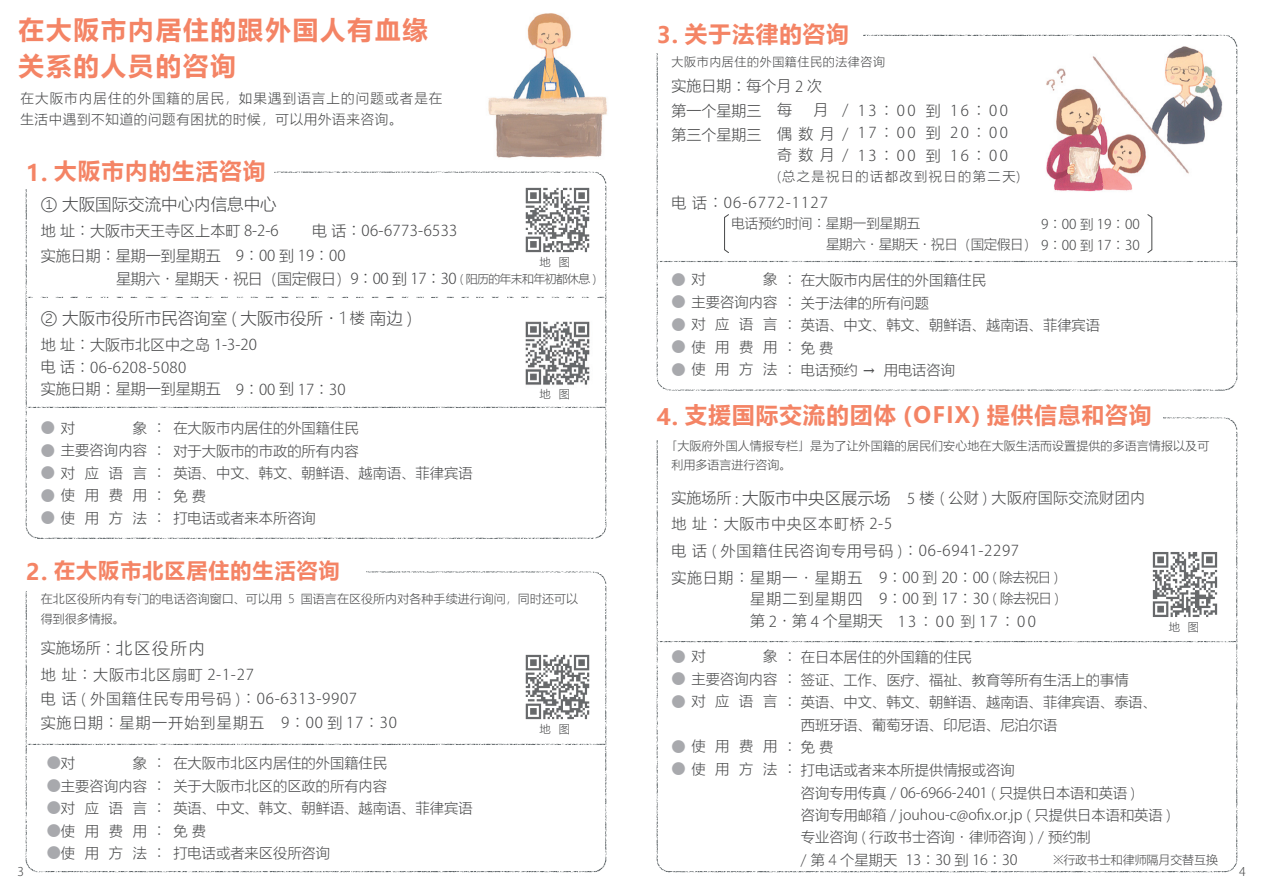
<style>
.page{position:relative;width:1263px;height:893px;background:#fff}
.page>*{position:absolute;margin:0;border:0;box-sizing:border-box;transform-origin:0 0}
.t1{font:700 25.5px/36px "Microsoft Ya Hei";letter-spacing:.075em;color:#f48465}
.t2{font:700 22.5px "Microsoft Ya Hei";letter-spacing:.05em;color:#f48465}
.t3{font:700 21px "Microsoft Ya Hei";letter-spacing:.05em;color:#f48465}
.t4{font:300 16.5px "Microsoft Ya Hei";color:#464748}
.t5{font:300 15px/24px "Microsoft Ya Hei";letter-spacing:.05em;color:#464748}
.t6{font:300 15px/24.3px "Microsoft Ya Hei";color:#464748}
.t7{font:300 15px/25px "Microsoft Ya Hei";letter-spacing:.025em;color:#464748}
.t8{font:300 15px/22.5px "Koz Go Pr 6 N";letter-spacing:.075em;color:#464748;text-align:justify}
.t9{font:300 15px/22.5px "Koz Go Pr 6 N";letter-spacing:.15em;color:#464748}
.t10{font:300 15px "Microsoft Ya Hei";letter-spacing:-.025em;color:#464748}
.t11{font:300 15px "Koz Go Pr 6 N";letter-spacing:.025em;color:#464748}
.t12{font:300 14.25px/22.5px "Microsoft Ya Hei";color:#464748}
.t13{font:300 14.25px "Koz Go Pr 6 N";color:#464748}
.t14{font:300 14.25px "Koz Go Pr 6 N";color:#a8a9ad}
.t15{font:14.25px "Koz Go Pr 6 N";color:#a8a9ad}
.t16{font:300 13.5px/21px "Microsoft Ya Hei";letter-spacing:.085em;color:#464748}
.t17{font:300 13.5px/21.1px "Microsoft Ya Hei";color:#464748}
.t18{font:300 13.5px/21px "Koz Go Pr 6 N";color:#464748}
.t19{font:300 13.2px "Microsoft Ya Hei";letter-spacing:.11em;color:#464748}
.t20{font:300 12px/19.5px "Microsoft Ya Hei";letter-spacing:.005em;color:#464748}
.t21{font:300 12px "Microsoft Ya Hei";letter-spacing:.05em;color:#464748}
.t22{font:300 12px "Koz Go Pr 6 N";color:#464748}
.t23{font:300 11.25px "Microsoft Ya Hei";color:#464748}
.s1{font-family:"Koz Go Pr 6 N"}
.s2{font-size:11.85px}
.s3{font-size:15px}
.s4{font-family:"Microsoft Ya Hei"}
.s5{font-family:"Microsoft Ya Hei";font-weight:300;color:#464748}
.s6{font-family:"Koz Go Pr 6 N";font-weight:400;color:#a8a9ad}
.s7{font-size:22.5px}
.s8{font-family:"Microsoft Ya Hei";color:#464748}
.s9{font-family:"Koz Go Pr 6 N";color:#a8a9ad}
.s10{font-size:16.5px}
.s11{font-size:13.5px}
.s12{font-family:"Microsoft Ya Hei";font-size:13.5px}
.s13{font-family:"Koz Go Pr 6 N";font-size:15px}
</style>
<div class="page">
<img style="left:488px;top:13px;width:115px;height:104px">
<img style="left:25px;top:117px;width:578px;height:401px">
<img style="left:25px;top:518px;width:578px;height:355px">
<img style="left:603px;top:34px;width:635px;height:330px">
<img style="left:603px;top:364px;width:635px;height:509px">
<img style="left:517px;top:180px;width:81px;height:62px">
<img style="left:517px;top:647px;width:81px;height:43px">
<div style="left:16px;top:155px;width:258px;height:34px;background:#fff"></div>
<div style="left:16px;top:557px;width:350px;height:34px;background:#fff"></div>
<img style="left:1144px;top:544px;width:82px;height:42px">
<div style="left:646px;top:19px;width:217px;height:33px;background:#fff"></div>
<div style="left:646px;top:403px;width:517px;height:37px;background:#fff"></div>
<img style="left:25px;top:242px;width:635px;height:221px">
<img style="left:25px;top:690px;width:635px;height:109px">
<img style="left:603px;top:206px;width:635px;height:111px">
<img style="left:603px;top:586px;width:635px;height:110px">
<h1 class="t1" style="left:19px;top:10px;width:411px">在大阪市内居住的跟外国人有血缘关系的人员的咨询</h1>
<p class="t16" style="left:20px;top:87px;width:423px">在大阪市内居住的外国籍的居民，如果遇到语言上的问题或者是在生活中遇到不知道的问题有困扰的时候，可以用外语来咨询。</p>
<h2 class="t2" style="left:54px;top:155px;width:213px">大阪市内的生活咨询</h2>
<h2 class="t2" style="left:26px;top:157px;width:23px">1.</h2>
<p class="t4" style="left:41px;top:193px;width:237px">① 大阪国际交流中心内信息中心</p>
<p class="t6" style="left:41px;top:218px;width:306px;line-height:24.9px">地 址<span class="s1">：</span>大阪市天王寺区上本町 <span class="s1">8-2-6<br></span>实施日期<span class="s1">：</span>星期一到星期五　<span class="s1">9：00</span> 到 <span class="s1">19：00</span></p>
<p class="t10" style="left:116px;top:269px;width:481px">星期六・星期天・祝日（国定假日）<span class="s1">9：00</span> 到 <span class="s1">17：30</span> <span class="s2">( 阳历的年末和年初都休息 )</span></p>
<p class="t4" style="left:41px;top:307px;width:373px">② 大阪市役所市民咨询室 ( 大阪市役所・1 <span class="s3">楼</span> 南边 )</p>
<p class="t6" style="left:41px;top:332px;width:217px">地 址<span class="s1">：</span>大阪市北区中之岛 <span class="s1">1-3-20</span></p>
<p class="t6" style="left:41px;top:377px;width:306px">实施日期<span class="s1">：</span>星期一到星期五　<span class="s1">9：00</span> 到 <span class="s1">17：30</span></p>
<p class="t11" style="left:312px;top:222px;width:147px"><span class="s4">电 话</span>：06-6773-6533</p>
<p class="t23" style="left:540px;top:255px;width:32px">地 图</p>
<p class="t11" style="left:41px;top:359px;width:147px"><span class="s4">电 话</span>：06-6208-5080</p>
<p class="t23" style="left:540px;top:386px;width:32px">地 图</p>
<p class="t12" style="left:133px;top:416px;width:35px">象<span class="s1">：</span></p>
<p class="t15" style="left:41px;top:420px;width:36px">● <span class="s5">对</span></p>
<p class="t12" style="left:41px;top:439px;width:127px"><span class="s6">●</span> 主要咨询内容<span class="s1">：</span></p>
<p class="t12" style="left:41px;top:461px;width:127px"><span class="s6">●</span>对应语言<span class="s1">：</span></p>
<p class="t12" style="left:41px;top:484px;width:127px"><span class="s6">●</span>使用费用<span class="s1">：</span></p>
<p class="t12" style="left:41px;top:506px;width:127px"><span class="s6">●</span>使用方法<span class="s1">：</span></p>
<p class="t12" style="left:173px;top:416px;width:301px">在大阪市内居住的外国籍住民<br>对于大阪市的市政的所有内容<br>英语、中文、韩文、朝鲜语、越南语、菲律宾语免 费<br>打电话或者来本所咨询</p>
<h3 class="t3" style="left:26px;top:556px;width:315px"><span class="s7">2.</span> 在大阪市北区居住的生活咨询</h3>
<p class="t20" style="left:41px;top:589px;width:539px">在北区役所内有专门的电话咨询窗口、可以用 5 国语言在区役所内对各种手续进行询问，同时还可以得到很多情报。</p>
<h2 class="t2" style="left:657px;top:18px;width:194px">3. 关于法律的咨询</h2>
<p class="t21" style="left:671px;top:54px;width:215px">大阪市内居住的外国籍住民的法律咨询</p>
<p class="t6" style="left:671px;top:73px;width:152px">实施日期<span class="s1">：</span>每个月 <span class="s1">2</span> 次第一个星期三<br>第三个星期三</p>
<p class="t7" style="left:777px;top:97px;width:16px">每</p>
<p class="t7" style="left:777px;top:98px;width:73px;line-height:24px;text-align:right">月 /<br>偶数月/</p>
<p class="t7" style="left:777px;top:142px;width:73px">奇数月/</p>
<p class="t8" style="left:858px;top:100px;width:152px">13：00 <span class="s4">到</span> 16：00<br>17：00 <span class="s4">到</span> 20：00<br>13：00 <span class="s4">到</span> 16：00</p>
<p class="t19" style="left:769px;top:168px;width:261px">（总之是祝日的话都改到祝日的第二天）</p>
<p class="t8" style="left:671px;top:192px;width:158px"><span class="s4">电 话</span>：06-6772-1127</p>
<p class="t17" style="left:826px;top:212px;width:212px;text-indent:-95px">电话预约时间<span class="s1">：</span>星期一到星期五<br>星期六・星期天・祝日（国定假日）</p>
<p class="t18" style="left:1041px;top:214px;width:100px">9：00 <span class="s4">到</span> 19：00<br>9：00 <span class="s4">到</span> 17：30</p>
<p class="t12" style="left:763px;top:269px;width:224px">象<span class="s1">：</span>在大阪市内居住的外国籍住民</p>
<p class="t14" style="left:671px;top:271px;width:36px">● <span class="s8">对</span></p>
<p class="t12" style="left:671px;top:291px;width:259px"><span class="s9">●</span> 主要咨询内容<span class="s1">：</span>关于法律的所有问题</p>
<p class="t12" style="left:671px;top:314px;width:430px"><span class="s9">●</span> 对 应 语 言<span class="s1">：</span>英语、中文、韩文、朝鲜语、越南语、菲律宾语</p>
<p class="t12" style="left:671px;top:335px;width:164px"><span class="s9">●</span>使用费用<span class="s1">：</span>免 费</p>
<p class="t12" style="left:671px;top:359px;width:285px"><span class="s9">●</span> 使 用 方 法<span class="s1">：</span>电话预约 → 用电话咨询</p>
<h2 class="t2" style="left:657px;top:400px;width:496px">4. 支援国际交流的团体 (OFIX) 提供信息和咨询</h2>
<p class="t20" style="left:671px;top:436px;width:539px;text-indent:-6px">「大阪府外国人情报专栏」是为了让外国籍的居民们安心地在大阪生活而设置提供的多语言情报以及可利用多语言进行咨询。</p>
<p class="t7" style="left:671px;top:485px;width:475px">实施场所 <span class="s1">:</span> <span class="s10">大阪市中央区展示场　</span><span class="s1">5</span> 楼 ( 公财 ) 大阪府国际交流财团内地 址<span class="s1">：</span>大阪市中央区本町桥 <span class="s1">2-5</span></p>
<p class="t5" style="left:671px;top:536px;width:388px;line-height:27px">电 话 ( 外国籍住民咨询专用号码 )<span class="s1">：06-6941-2297<br></span>实施日期<span class="s1">：</span>星期一・星期五 <span class="s1">9：00 到 20：00</span> <span class="s11">( 除去祝日 )</span></p>
<p class="t9" style="left:750px;top:588px;width:310px"><span class="s4">星期二到星期四</span> 9：00 到 17：30 <span class="s12">( 除去祝日 )</span><span class="s4">第</span>2<span class="s4">・第</span>4<span class="s4">个星期天　</span>13：00 到17：00</p>
<p class="t23" style="left:1169px;top:620px;width:32px">地 图</p>
<p class="t4" style="left:41px;top:637px;width:166px"><span class="s3">实施场所</span><span class="s13">：</span>北区役所内</p>
<p class="t5" style="left:41px;top:662px;width:358px">地 址<span class="s1">：</span>大阪市北区扇町 <span class="s1">2-1-27<br></span>电 话 ( 外国籍住民专用号码 )<span class="s1">：06-6313-9907<br></span>实施日期<span class="s1">：</span>星期一开始到星期五 <span class="s1">9：00</span> 到 <span class="s1">17：30</span></p>
<p class="t12" style="left:763px;top:646px;width:210px">象<span class="s1">：</span>在日本居住的外国籍的住民</p>
<p class="t14" style="left:671px;top:648px;width:36px">● <span class="s8">对</span></p>
<p class="t12" style="left:671px;top:668px;width:459px"><span class="s9">●</span> 主要咨询内容<span class="s1">：</span>签证、工作、医疗、福祉、教育等所有生活上的事情</p>
<p class="t12" style="left:671px;top:691px;width:487px"><span class="s9">●</span> 对 应 语 言<span class="s1">：</span>英语、中文、韩文、朝鲜语、越南语、菲律宾语、泰语、</p>
<p class="t12" style="left:671px;top:735px;width:164px"><span class="s9">●</span>使用费用<span class="s1">：</span>免 费</p>
<p class="t12" style="left:671px;top:758px;width:345px"><span class="s9">●</span> 使 用 方 法<span class="s1">：</span>打电话或者来本所提供情报或咨询</p>
<p class="t12" style="left:801px;top:713px;width:258px">西班牙语、葡萄牙语、印尼语、尼泊尔语</p>
<p class="t23" style="left:540px;top:721px;width:32px">地 图</p>
<p class="t12" style="left:133px;top:751px;width:35px">象<span class="s1">：</span></p>
<p class="t14" style="left:47px;top:755px;width:30px">●<span class="s8">对</span></p>
<p class="t12" style="left:47px;top:774px;width:121px"><span class="s9">●</span>主要咨询内容<span class="s1">：</span></p>
<p class="t12" style="left:47px;top:796px;width:121px"><span class="s9">●</span>对应语言<span class="s1">：</span></p>
<p class="t12" style="left:47px;top:819px;width:121px"><span class="s9">●</span>使用费用<span class="s1">：</span></p>
<p class="t12" style="left:47px;top:841px;width:121px"><span class="s9">●</span>使用方法<span class="s1">：</span></p>
<p class="t12" style="left:173px;top:752px;width:301px">在大阪市北区内居住的外国籍住民<br>关于大阪市北区的区政的所有内容<br>英语、中文、韩文、朝鲜语、越南语、菲律宾语免 费<br>打电话或者来区役所咨询</p>
<p class="t12" style="left:801px;top:781px;width:336px">咨询专用传真 / <span class="s1">06-6966-2401</span> ( 只提供日本语和英语 )</p>
<p class="t13" style="left:801px;top:807px;width:371px"><span class="s4">咨询专用邮箱 /</span> jouhou-c@ofix.or.jp <span class="s4">( 只提供日本语和英语 )</span></p>
<p class="t12" style="left:801px;top:826px;width:291px">专业咨询 ( 行政书士咨询・律师咨询 ) / 预约制</p>
<p class="t13" style="left:801px;top:852px;width:218px"><span class="s4">/ 第 4 个星期天</span> 13：30 <span class="s4">到</span> 16：30</p>
<p class="t20" style="left:1053px;top:850px;width:166px">※行政书士和律师隔月交替互换</p>
<p class="t22" style="left:17px;top:865px;width:8px">3</p>
<p class="t22" style="left:1239px;top:865px;width:8px">4</p>
</div>
